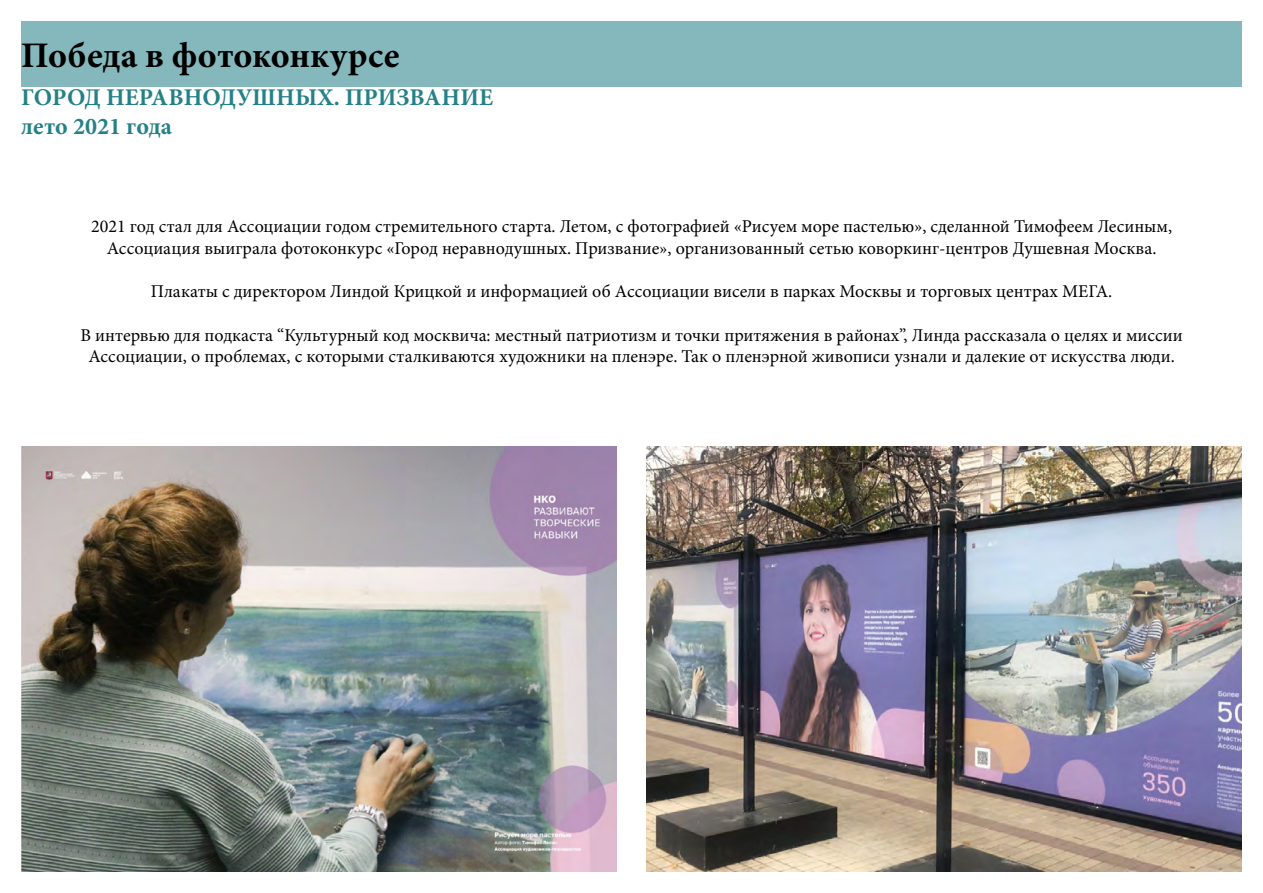
<style>
.page{position:relative;width:1263px;height:893px;background:#fff}
.page>*{position:absolute;margin:0;border:0;box-sizing:border-box;transform-origin:0 0}
.t1{font:700 36px "Minion Pro";letter-spacing:.01em;color:#000}
.t2{font:700 24px/28.8px "Minion Pro";color:#248187}
.t3{font:18px/21.6px "Minion Pro";color:#000;text-align:center}
</style>
<div class="page">
<div style="left:21px;top:21px;width:1221px;height:66px;background:#85b8bc"></div>
<img style="left:21px;top:446px;width:596px;height:426px">
<img style="left:646px;top:446px;width:596px;height:426px">
<h1 class="t1" style="left:21px;top:30px;width:380px">Победа в фотоконкурсе</h1>
<h2 class="t2" style="left:21px;top:83px;width:473px">ГОРОД НЕРАВНОДУШНЫХ. ПРИЗВАНИЕ лето 2021 года</h2>
<p class="t3" style="left:91px;top:216px;width:1082px">2021 год стал для Ассоциации годом стремительного старта. Летом, с фотографией «Рисуем море пастелью», сделанной Тимофеем Лесиным,<br>Ассоциация выиграла фотоконкурс «Город неравнодушных. Призвание», организованный сетью коворкинг-центров Душевная Москва.</p>
<p class="t3" style="left:151px;top:281px;width:963px">Плакаты с директором Линдой Крицкой и информацией об Ассоциации висели в парках Москвы и торговых центрах МЕГА.</p>
<p class="t3" style="left:80px;top:324px;width:1104px">В интервью для подкаста “Культурный код москвича: местный патриотизм и точки притяжения в районах”, Линда рассказала о целях и миссии<br>Ассоциации, о проблемах, с которыми сталкиваются художники на пленэре. Так о пленэрной живописи узнали и далекие от искусства люди.</p>
</div>
